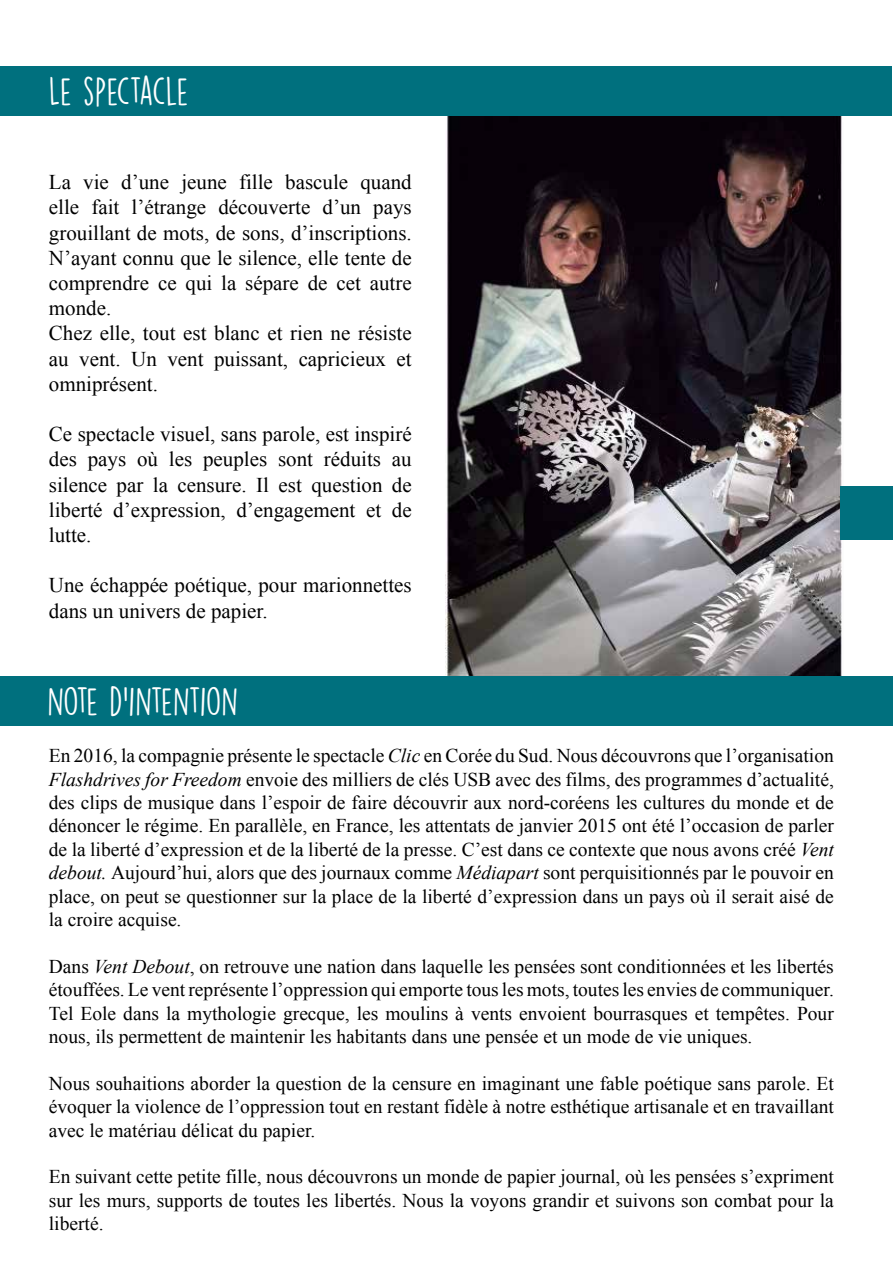
<style>
.page{position:relative;width:893px;height:1263px;background:#fff}
.page>*{position:absolute;margin:0;border:0;box-sizing:border-box;transform-origin:0 0}
.t1{font:36px "DK Lemon Yellow Sun";letter-spacing:-.035em;color:#fff}
.t2{font:21px/25.2px "Times New Roman";color:#000}
.t3{font:19.5px/23.4px "Times New Roman";color:#000;text-align:justify}
.s1{font-style:italic}
</style>
<div class="page">
<div style="left:0;top:66px;width:892px;height:50px;background:#00707e"></div>
<img style="left:446px;top:116px;width:396px;height:560px">
<div style="left:0;top:676px;width:893px;height:50px;background:#00707e"></div>
<hr style="left:892px;top:45px;width:1px;height:53px;background:#00707e">
<div style="left:840px;top:486px;width:53px;height:54px;background:#00707e"></div>
<h1 class="t1" style="left:49px;top:69px;width:141px">LE SPECTACLE</h1>
<p class="t2" style="left:49px;top:169px;width:364px">La vie d’une jeune fille bascule quand elle fait l’étrange découverte d’un pays grouillant de mots, de sons, d’inscriptions.<br>N’ayant connu que le silence, elle tente de comprendre ce qui la sépare de cet autre monde.<br>Chez elle, tout est blanc et rien ne résiste au vent. Un vent puissant, capricieux et omniprésent.</p>
<p class="t2" style="left:49px;top:421px;width:364px;text-align:justify">Ce spectacle visuel, sans parole, est inspiré des pays où les peuples sont réduits au silence par la censure. Il est question de liberté d’expression, d’engagement et de lutte.</p>
<p class="t2" style="left:49px;top:572px;width:364px">Une échappée poétique, pour marionnettes dans un univers de papier.</p>
<h1 class="t1" style="left:48px;top:678px;width:192px">NOTE D’INTENTION</h1>
<p class="t3" style="left:49px;top:744px;width:786px">En 2016, la compagnie présente le spectacle <span class="s1">Clic</span> en Corée du Sud. Nous découvrons que l’organisation <span class="s1">Flashdrives for Freedom</span> envoie des milliers de clés USB avec des films, des programmes d’actualité, des clips de musique dans l’espoir de faire découvrir aux nord-coréens les cultures du monde et de dénoncer le régime. En parallèle, en France, les attentats de janvier 2015 ont été l’occasion de parler de la liberté d’expression et de la liberté de la presse. C’est dans ce contexte que nous avons créé <span class="s1">Vent debout.</span> Aujourd’hui, alors que des journaux comme <span class="s1">Médiapart</span> sont perquisitionnés par le pouvoir en place, on peut se questionner sur la place de la liberté d’expression dans un pays où il serait aisé de la croire acquise.</p>
<p class="t3" style="left:49px;top:954px;width:786px">Dans <span class="s1">Vent Debout</span>, on retrouve une nation dans laquelle les pensées sont conditionnées et les libertés étouffées. Le vent représente l’oppression qui emporte tous les mots, toutes les envies de communiquer.<br>Tel Eole dans la mythologie grecque, les moulins à vents envoient bourrasques et tempêtes. Pour nous, ils permettent de maintenir les habitants dans une pensée et un mode de vie uniques.</p>
<p class="t3" style="left:49px;top:1071px;width:786px">Nous souhaitions aborder la question de la censure en imaginant une fable poétique sans parole. Et évoquer la violence de l’oppression tout en restant fidèle à notre esthétique artisanale et en travaillant avec le matériau délicat du papier.</p>
<p class="t3" style="left:49px;top:1165px;width:786px">En suivant cette petite fille, nous découvrons un monde de papier journal, où les pensées s’expriment sur les murs, supports de toutes les libertés. Nous la voyons grandir et suivons son combat pour la liberté.</p>
</div>
